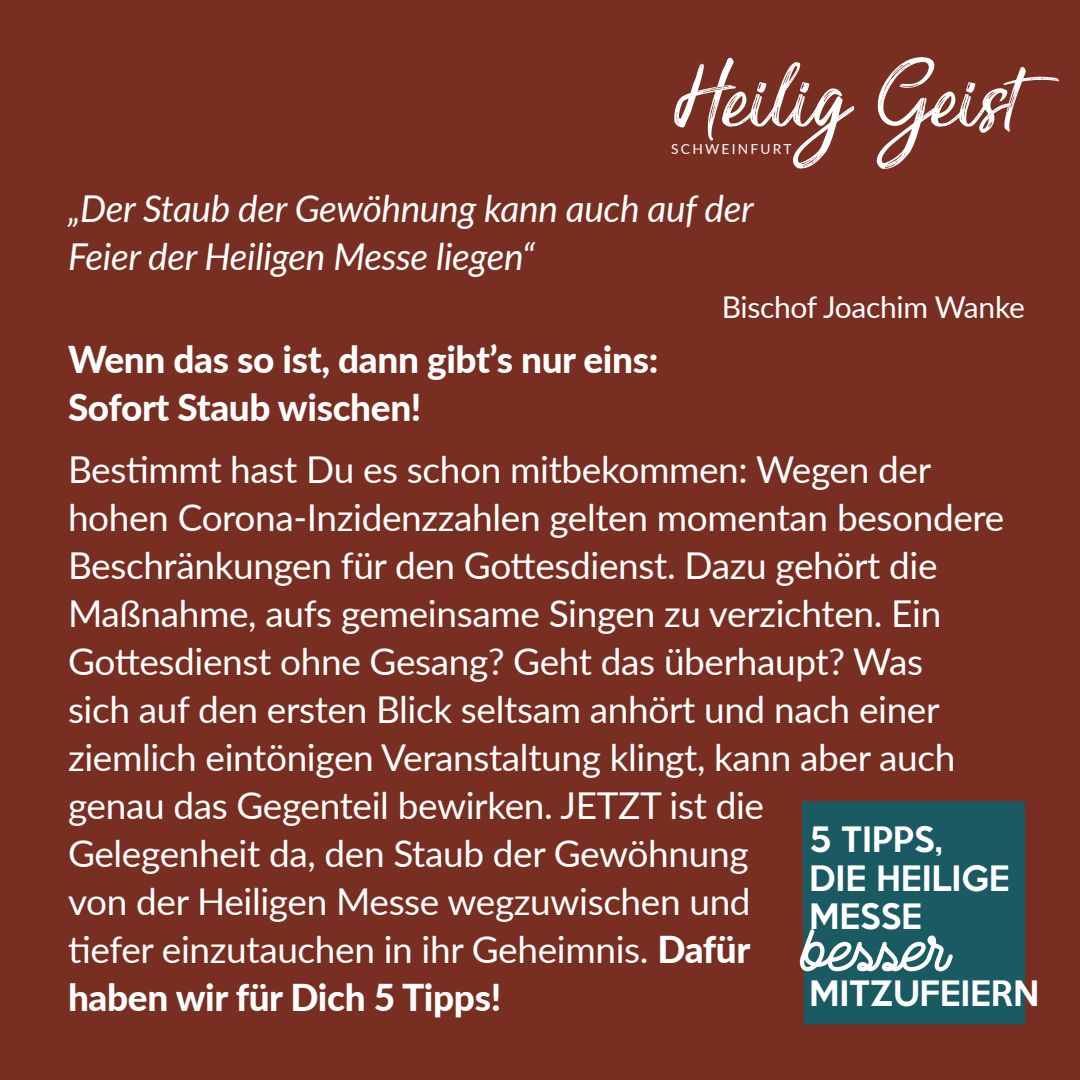
<style>
.page{position:relative;width:1080px;height:1080px;background:#782f22}
.page>*{position:absolute;margin:0;border:0;box-sizing:border-box;transform-origin:0 0}
.t1{font:120.7px "Sensations and Qualities";color:#fff}
.t2{font:60px "Wasted";color:#fff}
.t3{font:37px/48px "Lato";letter-spacing:-.01em;color:#fff}
.t4{font:italic 37px/48px "Lato";letter-spacing:-.01em;color:#fff}
.t5{font:800 37px/48px "Lato";letter-spacing:-.01em;color:#fff}
.t6{font:500 32px/38.4px "Keep Calm";color:#fff}
.t7{font:30px "Lato";letter-spacing:-.01em;color:#fff}
.t8{font:13.8px "Lato";letter-spacing:.16em;color:#fff}
.s1{font-weight:800}
</style>
<div class="page">
<div style="left:802px;top:801px;width:223px;height:223px;background:#1a5b63"></div>
<h1 class="t1" style="left:674px;top:39px;width:352px">Heilig Geist</h1>
<p class="t8" style="left:671px;top:139px;width:122px">SCHWEINFURT</p>
<p class="t4" style="left:68px;top:183px;width:687px">„Der Staub der Gewöhnung kann auch auf der<br>Feier der Heiligen Messe liegen“</p>
<p class="t7" style="left:722px;top:285px;width:305px">Bischof Joachim Wanke</p>
<p class="t5" style="left:68px;top:334px;width:592px">Wenn das so ist, dann gibt’s nur eins:<br>Sofort Staub wischen!</p>
<p class="t3" style="left:68px;top:444px;width:938px">Bestimmt hast Du es schon mitbekommen: Wegen der hohen Corona-Inzidenzzahlen gelten momentan besondere Beschränkungen für den Gottesdienst. Dazu gehört die Maßnahme, aufs gemeinsame Singen zu verzichten. Ein Gottesdienst ohne Gesang? Geht das überhaupt? Was<br>sich auf den ersten Blick seltsam anhört und nach einer ziemlich eintönigen Veranstaltung klingt, kann aber auch genau das Gegenteil bewirken. JETZT ist die<br>Gelegenheit da, den Staub der Gewöhnung<br>von der Heiligen Messe wegzuwischen und<br>tiefer einzutauchen in ihr Geheimnis. <span class="s1">Dafür<br>haben wir für Dich 5 Tipps!</span></p>
<p class="t6" style="left:809px;top:818px;width:202px">5 TIPPS,<br>DIE HEILIGE<br>MESSE</p>
<h2 class="t2" style="left:801px;top:915px;width:149px">besser</h2>
<p class="t6" style="left:809px;top:972px;width:232px">MITZUFEIERN</p>
</div>
